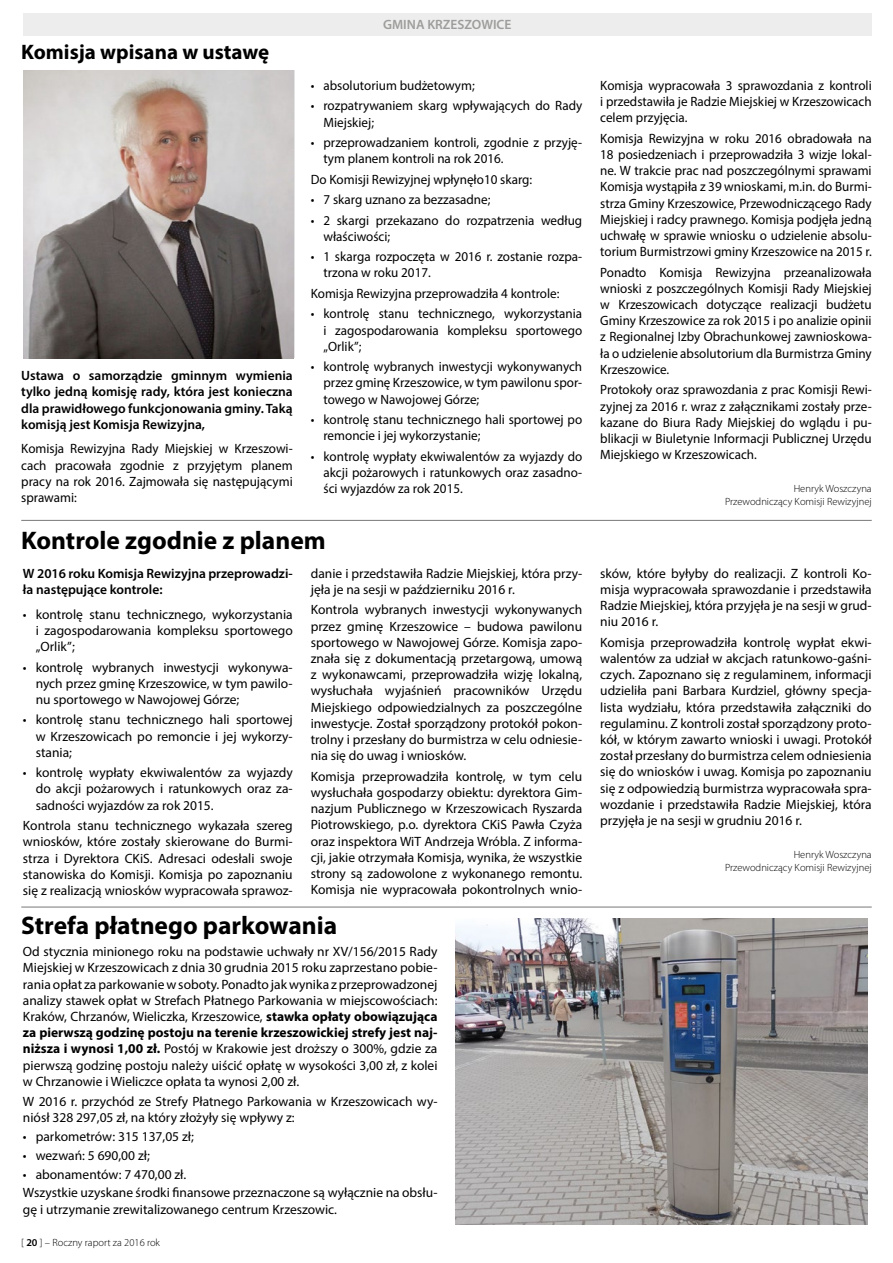
<style>
.page{position:relative;width:893px;height:1263px;background:#fff}
.page>*{position:absolute;margin:0;border:0;box-sizing:border-box;transform-origin:0 0}
.t1{font:700 25.5px "Myriad Pro";color:#000}
.t2{font:700 21px "Myriad Pro";color:#000}
.t3{font:13.5px/16.2px "Myriad Pro";color:#000;text-align:justify}
.t4{font:600 13.5px/16.2px "Myriad Pro";color:#000;text-align:justify}
.t5{font:600 13.5px "Myriad Pro";color:#9d9d9c}
.t6{font:300 10.5px/12.6px "Myriad Pro";color:#000;text-align:right}
.s1{font-weight:700}
.s2{font-weight:600}
</style>
<div class="page">
<div style="left:23px;top:13px;width:849px;height:22px;background:#ededed"></div>
<img style="left:24px;top:70px;width:270px;height:288px">
<hr style="left:21px;top:520px;width:851px;height:1px;background:#878787">
<hr style="left:21px;top:906px;width:851px;height:2px;background:#878787">
<img style="left:455px;top:918px;width:412px;height:307px">
<h2 class="t2" style="left:21px;top:38px;width:249px">Komisja wpisana w ustawę</h2>
<p class="t4" style="left:21px;top:367px;width:273px">Ustawa o samorządzie gminnym wymienia tylko jedną komisję rady, która jest konieczna dla prawidłowego funkcjonowania gminy. Taką komisją jest Komisja Rewizyjna,</p>
<p class="t3" style="left:21px;top:441px;width:273px">Komisja Rewizyjna Rady Miejskiej w Krzeszowi&shy;cach pracowała zgodnie z przyjętym planem pracy na rok 2016. Zajmowała się następującymi sprawami:</p>
<p class="t5" style="left:383px;top:16px;width:130px">GMINA KRZESZOWICE</p>
<p class="t3" style="left:311px;top:77px;width:166px">• absolutorium budżetowym;</p>
<p class="t3" style="left:323px;top:98px;width:260px;text-indent:-13px">• rozpatrywaniem skarg wpływających do Rady<br>Miejskiej;</p>
<p class="t3" style="left:323px;top:134px;width:260px;text-indent:-13px">• przeprowadzaniem kontroli, zgodnie z przyję&shy;tym planem kontroli na rok 2016.</p>
<p class="t3" style="left:311px;top:171px;width:223px">Do Komisji Rewizyjnej wpłynęło10 skarg:</p>
<p class="t3" style="left:311px;top:191px;width:181px">• 7 skarg uznano za bezzasadne;</p>
<p class="t3" style="left:323px;top:212px;width:260px;text-indent:-13px">• 2 skargi przekazano do rozpatrzenia według właściwości;</p>
<p class="t3" style="left:323px;top:248px;width:260px;text-indent:-13px">• 1 skarga rozpoczęta w 2016 r. zostanie rozpa&shy;trzona w roku 2017.</p>
<p class="t3" style="left:311px;top:285px;width:250px">Komisja Rewizyjna przeprowadziła 4 kontrole:</p>
<p class="t3" style="left:323px;top:306px;width:260px;text-indent:-13px">• kontrolę stanu technicznego, wykorzystania i zagospodarowania kompleksu sportowego „Orlik”;</p>
<p class="t3" style="left:323px;top:358px;width:260px;text-indent:-13px">• kontrolę wybranych inwestycji wykonywanych przez gminę Krzeszowice, w tym pawilonu spor&shy;towego w Nawojowej Górze;</p>
<p class="t3" style="left:323px;top:411px;width:260px;text-indent:-13px">• kontrolę stanu technicznego hali sportowej po remoncie i jej wykorzystanie;</p>
<p class="t3" style="left:323px;top:448px;width:260px;text-indent:-13px">• kontrolę wypłaty ekwiwalentów za wyjazdy do akcji pożarowych i ratunkowych oraz zasadno&shy;ści wyjazdów za rok 2015.</p>
<h1 class="t1" style="left:21px;top:523px;width:306px">Kontrole zgodnie z planem</h1>
<p class="t4" style="left:23px;top:565px;width:271px">W 2016 roku Komisja Rewizyjna przeprowadzi&shy;ła następujące kontrole:</p>
<p class="t3" style="left:36px;top:606px;width:259px;text-indent:-13px">• kontrolę stanu technicznego, wykorzystania i zagospodarowania kompleksu sportowego „Orlik”;</p>
<p class="t3" style="left:36px;top:659px;width:259px;text-indent:-13px">• kontrolę wybranych inwestycji wykonywa&shy;nych przez gminę Krzeszowice, w tym pawilo&shy;nu sportowego w Nawojowej Górze;</p>
<p class="t3" style="left:36px;top:711px;width:259px;text-indent:-13px">• kontrolę stanu technicznego hali sportowej w Krzeszowicach po remoncie i jej wykorzy&shy;stania;</p>
<p class="t3" style="left:36px;top:764px;width:259px;text-indent:-13px">• kontrolę wypłaty ekwiwalentów za wyjazdy do akcji pożarowych i ratunkowych oraz za&shy;sadności wyjazdów za rok 2015.</p>
<p class="t3" style="left:23px;top:817px;width:271px">Kontrola stanu technicznego wykazała szereg wniosków, które zostały skierowane do Burmi&shy;strza i Dyrektora CKiS. Adresaci odesłali swoje stanowiska do Komisji. Komisja po zapoznaniu się z realizacją wniosków wypracowała sprawoz-</p>
<p class="t3" style="left:311px;top:565px;width:273px">danie i przedstawiła Radzie Miejskiej, która przy&shy;jęła je na sesji w październiku 2016 r.</p>
<p class="t3" style="left:311px;top:602px;width:273px">Kontrola wybranych inwestycji wykonywanych przez gminę Krzeszowice – budowa pawilonu sportowego w Nawojowej Górze. Komisja zapo&shy;znała się z dokumentacją przetargową, umową z wykonawcami, przeprowadziła wizję lokalną, wysłuchała wyjaśnień pracowników Urzędu Miejskiego odpowiedzialnych za poszczególne inwestycje. Został sporządzony protokół pokon&shy;trolny i przesłany do burmistrza w celu odniesie&shy;nia się do uwag i wniosków.</p>
<p class="t3" style="left:311px;top:768px;width:273px">Komisja przeprowadziła kontrolę, w tym celu wysłuchała gospodarzy obiektu: dyrektora Gim&shy;nazjum Publicznego w Krzeszowicach Ryszarda Piotrowskiego, p.o. dyrektora CKiS Pawła Czyża oraz inspektora WiT Andrzeja Wróbla. Z informa&shy;cji, jakie otrzymała Komisja, wynika, że wszystkie strony są zadowolone z wykonanego remontu.<br>Komisja nie wypracowała pokontrolnych wnio-</p>
<h1 class="t1" style="left:21px;top:909px;width:317px">Strefa płatnego parkowania</h1>
<p class="t3" style="left:23px;top:943px;width:416px">Od stycznia minionego roku na podstawie uchwały nr XV/156/2015 Rady Miejskiej w Krzeszowicach z dnia 30 grudnia 2015 roku zaprzestano pobie&shy;rania opłat za parkowanie w soboty. Ponadto jak wynika z przeprowadzonej analizy stawek opłat w Strefach Płatnego Parkowania w miejscowościach:<br>Kraków, Chrzanów, Wieliczka, Krzeszowice, <span class="s1">stawka opłaty obowiązująca za pierwszą godzinę postoju na terenie krzeszowickiej strefy jest naj&shy;niższa i wynosi 1,00 zł.</span> Postój w Krakowie jest droższy o 300%, gdzie za pierwszą godzinę postoju należy uiścić opłatę w wysokości 3,00 zł, z kolei w Chrzanowie i Wieliczce opłata ta wynosi 2,00 zł.</p>
<p class="t3" style="left:23px;top:1093px;width:416px">W 2016 r. przychód ze Strefy Płatnego Parkowania w Krzeszowicach wy&shy;niósł 328 297,05 zł, na który złożyły się wpływy z:</p>
<p class="t3" style="left:23px;top:1128px;width:172px">• parkometrów: 315 137,05 zł;</p>
<p class="t3" style="left:23px;top:1147px;width:128px">• wezwań: 5 690,00 zł;</p>
<p class="t3" style="left:23px;top:1164px;width:416px;line-height:18.8px">• abonamentów: 7 470,00 zł.<br>Wszystkie uzyskane środki finansowe przeznaczone są wyłącznie na obsłu-</p>
<p class="t3" style="left:23px;top:1201px;width:316px">gę i utrzymanie zrewitalizowanego centrum Krzeszowic.</p>
<p class="t6" style="left:21px;top:1236px;width:140px">[ <span class="s2">20</span> ] – Roczny raport za 2016 rok</p>
<p class="t3" style="left:600px;top:77px;width:273px">Komisja wypracowała 3 sprawozdania z kontroli i przedstawiła je Radzie Miejskiej w Krzeszowicach celem przyjęcia.</p>
<p class="t3" style="left:600px;top:130px;width:273px">Komisja Rewizyjna w roku 2016 obradowała na 18 posiedzeniach i przeprowadziła 3 wizje lokal&shy;ne. W trakcie prac nad poszczególnymi sprawami Komisja wystąpiła z 39 wnioskami, m.in. do Burmi&shy;strza Gminy Krzeszowice, Przewodniczącego Rady Miejskiej i radcy prawnego. Komisja podjęła jedną uchwałę w sprawie wniosku o udzielenie absolu&shy;torium Burmistrzowi gminy Krzeszowice na 2015 r.</p>
<p class="t3" style="left:600px;top:264px;width:273px">Ponadto Komisja Rewizyjna przeanalizowała wnioski z poszczególnych Komisji Rady Miejskiej w Krzeszowicach dotyczące realizacji budżetu Gminy Krzeszowice za rok 2015 i po analizie opinii z Regionalnej Izby Obrachunkowej zawnioskowa&shy;ła o udzielenie absolutorium dla Burmistrza Gminy Krzeszowice.</p>
<p class="t3" style="left:600px;top:381px;width:273px">Protokoły oraz sprawozdania z prac Komisji Rewi&shy;zyjnej za 2016 r. wraz z załącznikami zostały prze&shy;kazane do Biura Rady Miejskiej do wglądu i pu&shy;blikacji w Biuletynie Informacji Publicznej Urzędu Miejskiego w Krzeszowicach.</p>
<p class="t6" style="left:725px;top:483px;width:148px">Henryk Woszczyna<br>Przewodniczący Komisji Rewizyjnej</p>
<p class="t3" style="left:600px;top:565px;width:273px">sków, które byłyby do realizacji. Z kontroli Ko&shy;misja wypracowała sprawozdanie i przedstawiła Radzie Miejskiej, która przyjęła je na sesji w grud&shy;niu 2016 r.</p>
<p class="t3" style="left:600px;top:634px;width:273px">Komisja przeprowadziła kontrolę wypłat ekwi&shy;walentów za udział w akcjach ratunkowo-gaśni&shy;czych. Zapoznano się z regulaminem, informacji udzieliła pani Barbara Kurdziel, główny specja&shy;lista wydziału, która przedstawiła załączniki do regulaminu. Z kontroli został sporządzony proto&shy;kół, w którym zawarto wnioski i uwagi. Protokół został przesłany do burmistrza celem odniesienia się do wniosków i uwag. Komisja po zapoznaniu się z odpowiedzią burmistrza wypracowała spra&shy;wozdanie i przedstawiła Radzie Miejskiej, która przyjęła je na sesji w grudniu 2016 r.</p>
<p class="t6" style="left:725px;top:848px;width:148px">Henryk Woszczyna<br>Przewodniczący Komisji Rewizyjnej</p>
</div>
